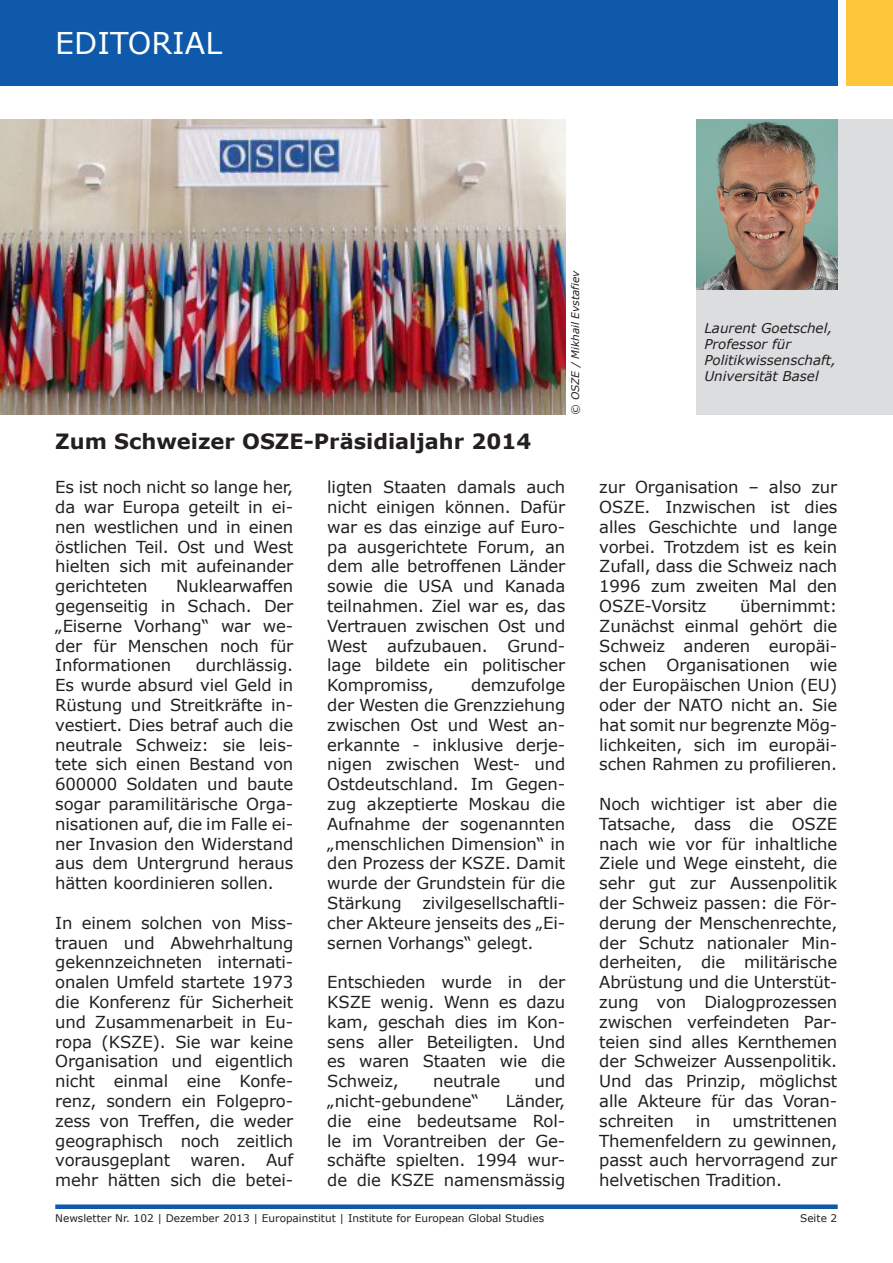
<style>
.page{position:relative;width:893px;height:1263px;background:#fff}
.page>*{position:absolute;margin:0;border:0;box-sizing:border-box;transform-origin:0 0}
.t1{font:30px "Verdana";color:#fff}
.t2{font:700 21px "Verdana";color:#231f20}
.t3{font:16.5px/19.8px "Verdana";letter-spacing:-.01em;color:#231f20;text-align:justify}
.t4{font:italic 13.5px/16.2px "Verdana";color:#231f20}
.t5{font:10.5px "Verdana";color:#231f20}
.t6{font:italic 10.5px "Verdana";color:#231f20}
</style>
<div class="page">
<div style="left:0;top:0;width:838px;height:85px;background:#0e59a9"></div>
<div style="left:55px;top:1204px;width:783px;height:5px;background:#0e59a9"></div>
<div style="left:846px;top:0;width:47px;height:85px;background:#fec73a"></div>
<div style="left:697px;top:119px;width:196px;height:296px;background:#dcdddf"></div>
<img style="left:697px;top:119px;width:140px;height:170px">
<img style="left:0;top:119px;width:565px;height:296px">
<p class="t1" style="left:55px;top:22px;width:168px">EDITORIAL</p>
<p class="t2" style="left:55px;top:426px;width:477px">Zum Schweizer OSZE-Präsidialjahr 2014</p>
<p class="t6" style="left:568px;top:415px;width:146px;rotate:-90deg">© OSZE / Mikhail Evstafiev</p>
<p class="t3" style="left:55px;top:477px;width:239px">Es ist noch nicht so lange her, da war Europa geteilt in ei&shy;nen westlichen und in einen östlichen Teil. Ost und West hielten sich mit aufeinander gerichteten</p>
<p class="t3" style="left:55px;top:576px;width:240px;text-indent:121px">Nuklearwaffen gegenseitig in Schach. Der „Eiserne Vorhang“ war we&shy;der für Menschen noch für Informationen</p>
<p class="t3" style="left:55px;top:655px;width:240px;text-indent:141px">durchlässig.<br>Es wurde absurd viel Geld in Rüstung und Streitkräfte in&shy;vestiert. Dies betraf auch die neutrale Schweiz: sie leis&shy;tete sich einen Bestand von 600000 Soldaten und baute sogar paramilitärische Orga&shy;nisationen auf, die im Falle ei&shy;ner Invasion den Widerstand aus dem Untergrund heraus hätten koordinieren sollen.</p>
<p class="t3" style="left:55px;top:913px;width:240px">In einem solchen von Miss&shy;trauen und Abwehrhaltung gekennzeichneten internati&shy;onalen Umfeld startete 1973 die Konferenz für Sicherheit und Zusammenarbeit in Eu&shy;ropa (KSZE). Sie war keine Organisation und eigentlich nicht einmal eine Konfe&shy;renz, sondern ein Folgepro&shy;zess von Treffen, die weder geographisch noch zeitlich vorausgeplant waren. Auf mehr hätten sich die betei-</p>
<p class="t3" style="left:327px;top:477px;width:240px">ligten Staaten damals auch nicht einigen können. Dafür war es das einzige auf Euro&shy;pa ausgerichtete Forum, an dem alle betroffenen Länder sowie die USA und Kanada teilnahmen. Ziel war es, das Vertrauen zwischen Ost und West aufzubauen. Grund&shy;lage bildete ein politischer Kompromiss,</p>
<p class="t3" style="left:327px;top:675px;width:240px;text-indent:144px">demzufolge der Westen die Grenzziehung zwischen Ost und West an&shy;erkannte - inklusive derje&shy;nigen zwischen West- und Ostdeutschland. Im Gegen&shy;zug akzeptierte Moskau die Aufnahme der sogenannten „menschlichen Dimension“ in den Prozess der KSZE. Damit wurde der Grundstein für die Stärkung zivilgesellschaftli&shy;cher Akteure jenseits des „Ei&shy;sernen Vorhangs“ gelegt.</p>
<p class="t3" style="left:327px;top:972px;width:240px">Entschieden wurde in der KSZE wenig. Wenn es dazu kam, geschah dies im Kon&shy;sens aller Beteiligten. Und es waren Staaten wie die Schweiz,</p>
<p class="t3" style="left:433px;top:1071px;width:69px">neutrale</p>
<p class="t3" style="left:534px;top:1071px;width:32px">und</p>
<p class="t3" style="left:327px;top:1091px;width:153px">„nicht-gebundene“</p>
<p class="t3" style="left:327px;top:1091px;width:240px;text-indent:179px">Länder, die eine bedeutsame Rol&shy;le im Vorantreiben der Ge&shy;schäfte spielten. 1994 wur&shy;de die KSZE namensmässig</p>
<p class="t4" style="left:704px;top:320px;width:133px">Laurent Goetschel,<br>Professor für<br>Politikwissenschaft,<br>Universität Basel</p>
<p class="t3" style="left:599px;top:477px;width:239px">zur Organisation – also zur OSZE. Inzwischen ist dies alles Geschichte und lange vorbei. Trotzdem ist es kein Zufall, dass die Schweiz nach 1996 zum zweiten Mal den OSZE-Vorsitz</p>
<p class="t3" style="left:599px;top:596px;width:240px;text-indent:141px">übernimmt:<br>Zunächst einmal gehört die Schweiz anderen europäi&shy;schen Organisationen wie der Europäischen Union (EU) oder der NATO nicht an. Sie hat somit nur begrenzte Mög&shy;lichkeiten, sich im europäi&shy;schen Rahmen zu profilieren.</p>
<p class="t3" style="left:599px;top:794px;width:240px">Noch wichtiger ist aber die Tatsache, dass die OSZE nach wie vor für inhaltliche Ziele und Wege einsteht, die sehr gut zur Aussenpolitik der Schweiz passen: die För&shy;derung der Menschenrechte, der Schutz nationaler Min&shy;derheiten, die militärische Abrüstung und die Unterstüt&shy;zung von Dialogprozessen zwischen verfeindeten Par&shy;teien sind alles Kernthemen der Schweizer Aussenpolitik.<br>Und das Prinzip, möglichst alle Akteure für das Voran&shy;schreiten</p>
<p class="t3" style="left:599px;top:1111px;width:240px;text-indent:133px">umstrittenen Themenfeldern zu gewinnen, passt auch hervorragend zur helvetischen Tradition.</p>
<p class="t3" style="left:696px;top:1111px;width:16px">in</p>
<p class="t5" style="left:55px;top:1210px;width:490px">Newsletter Nr. 102 | Dezember 2013 | Europainstitut | Institute for European Global Studies</p>
<p class="t5" style="left:800px;top:1211px;width:39px">Seite 2</p>
</div>
